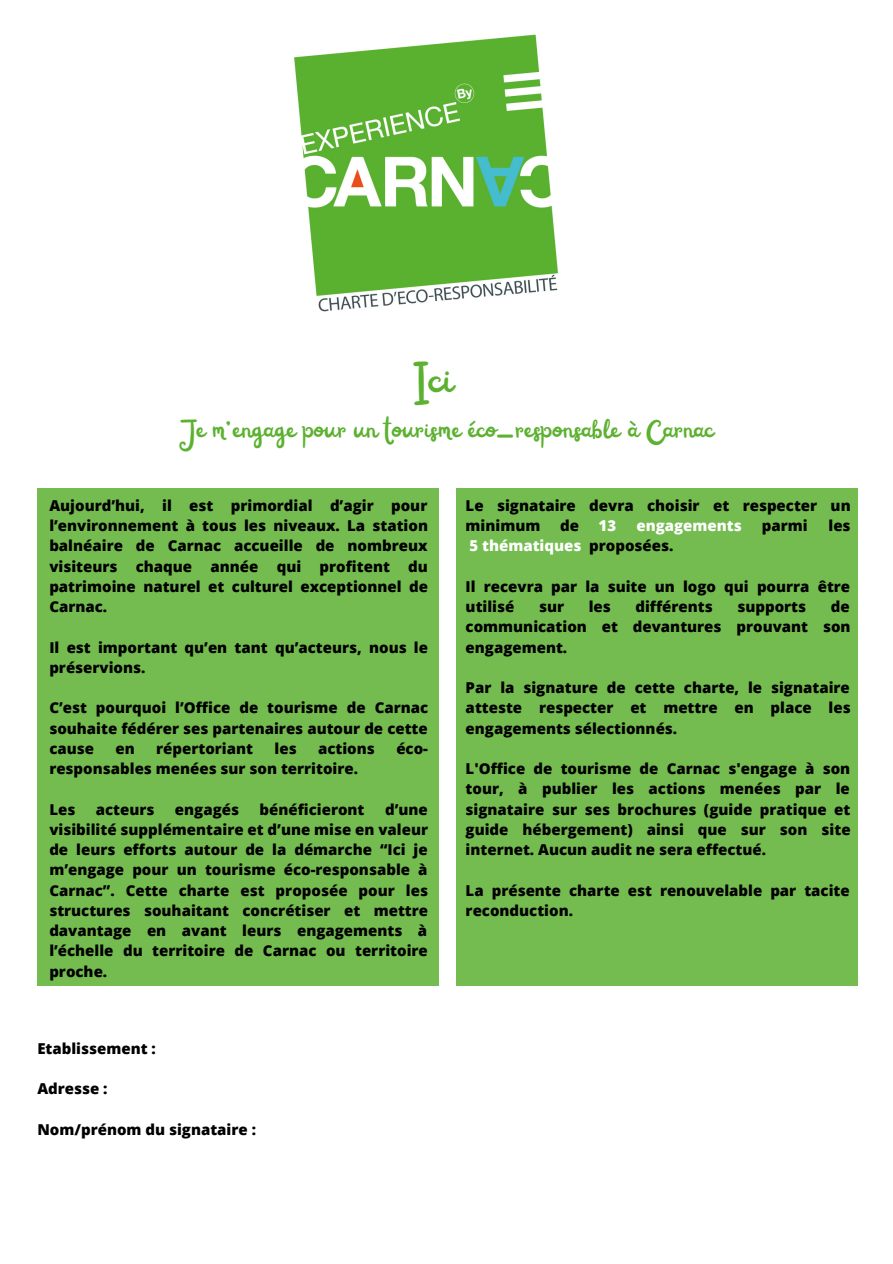
<style>
.page{position:relative;width:893px;height:1264px;background:#fff}
.page>*{position:absolute;margin:0;border:0;box-sizing:border-box;transform-origin:0 0}
.t1{font:48px "Railey";color:#5cb130}
.t2{font:30px "Railey";color:#5cb130}
.t3{font:800 15px/20.2px "Open Sans";color:#000;text-align:justify}
.t4{font:800 15px "Open Sans";color:#fff}
.s1{color:#000}
</style>
<div class="page">
<div style="left:37px;top:488px;width:402px;height:497px;background:#74bc4f"></div>
<div style="left:456px;top:488px;width:401px;height:497px;background:#74bc4f"></div>
<img style="left:294px;top:34px;width:264px;height:278px">
<h1 class="t1" style="left:415px;top:355px;width:38px">Ici</h1>
<h2 class="t2" style="left:180px;top:413px;width:534px">Je m’engage pour un tourisme éco-responsable à Carnac</h2>
<p class="t3" style="left:49px;top:495px;width:380px">Aujourd’hui, il est primordial d’agir pour l’environnement à tous les niveaux. La station balnéaire de Carnac accueille de nombreux visiteurs chaque année qui profitent du patrimoine naturel et culturel exceptionnel de Carnac.</p>
<p class="t3" style="left:49px;top:636px;width:380px">Il est important qu’en tant qu’acteurs, nous le préservions.</p>
<p class="t3" style="left:49px;top:697px;width:380px">C’est pourquoi l’Office de tourisme de Carnac souhaite fédérer ses partenaires autour de cette cause</p>
<p class="t3" style="left:115px;top:738px;width:21px">en</p>
<p class="t3" style="left:156px;top:738px;width:98px">répertoriant</p>
<p class="t3" style="left:274px;top:738px;width:24px">les</p>
<p class="t3" style="left:318px;top:738px;width:58px">actions</p>
<p class="t3" style="left:396px;top:738px;width:33px">éco-</p>
<p class="t3" style="left:49px;top:758px;width:310px">responsables menées sur son territoire.</p>
<p class="t3" style="left:49px;top:798px;width:27px">Les</p>
<p class="t3" style="left:96px;top:798px;width:60px">acteurs</p>
<p class="t3" style="left:175px;top:798px;width:66px">engagés</p>
<p class="t3" style="left:259px;top:798px;width:106px">bénéficieront</p>
<p class="t3" style="left:49px;top:798px;width:380px;text-indent:335px">d’une visibilité supplémentaire et d’une mise en valeur de leurs efforts autour de la démarche “Ici je m’engage pour un tourisme éco-responsable à Carnac”. Cette charte est proposée pour les structures souhaitant concrétiser et mettre davantage en avant leurs engagements à l’échelle du territoire de Carnac ou territoire proche.</p>
<p class="t3" style="left:37px;top:1037px;width:120px">Etablissement :</p>
<p class="t3" style="left:37px;top:1078px;width:72px">Adresse :</p>
<p class="t3" style="left:37px;top:1118px;width:220px">Nom/prénom du signataire :</p>
<p class="t3" style="left:465px;top:495px;width:386px">Le signataire devra choisir et respecter un minimum</p>
<p class="t3" style="left:560px;top:515px;width:20px">de</p>
<p class="t4" style="left:598px;top:515px;width:19px">13</p>
<p class="t4" style="left:636px;top:515px;width:107px">engagements</p>
<p class="t3" style="left:761px;top:515px;width:47px">parmi</p>
<p class="t3" style="left:828px;top:515px;width:24px">les</p>
<p class="t4" style="left:469px;top:535px;width:205px">5 thématiques <span class="s1">proposées.</span></p>
<p class="t3" style="left:465px;top:576px;width:386px">Il recevra par la suite un logo qui pourra être utilisé</p>
<p class="t3" style="left:539px;top:596px;width:27px">sur</p>
<p class="t3" style="left:588px;top:596px;width:24px">les</p>
<p class="t3" style="left:635px;top:596px;width:79px">différents</p>
<p class="t3" style="left:737px;top:596px;width:70px">supports</p>
<p class="t3" style="left:465px;top:596px;width:386px;text-indent:365px">de communication et devantures prouvant son engagement.</p>
<p class="t3" style="left:465px;top:677px;width:386px">Par la signature de cette charte, le signataire atteste respecter et mettre en place les engagements sélectionnés.</p>
<p class="t3" style="left:465px;top:758px;width:386px">L'Office de tourisme de Carnac s'engage à son tour, à publier les actions menées par le signataire sur ses brochures (guide pratique et guide hébergement) ainsi que sur son site internet. Aucun audit ne sera effectué.</p>
<p class="t3" style="left:465px;top:879px;width:385px">La présente charte est renouvelable par tacite reconduction.</p>
</div>
